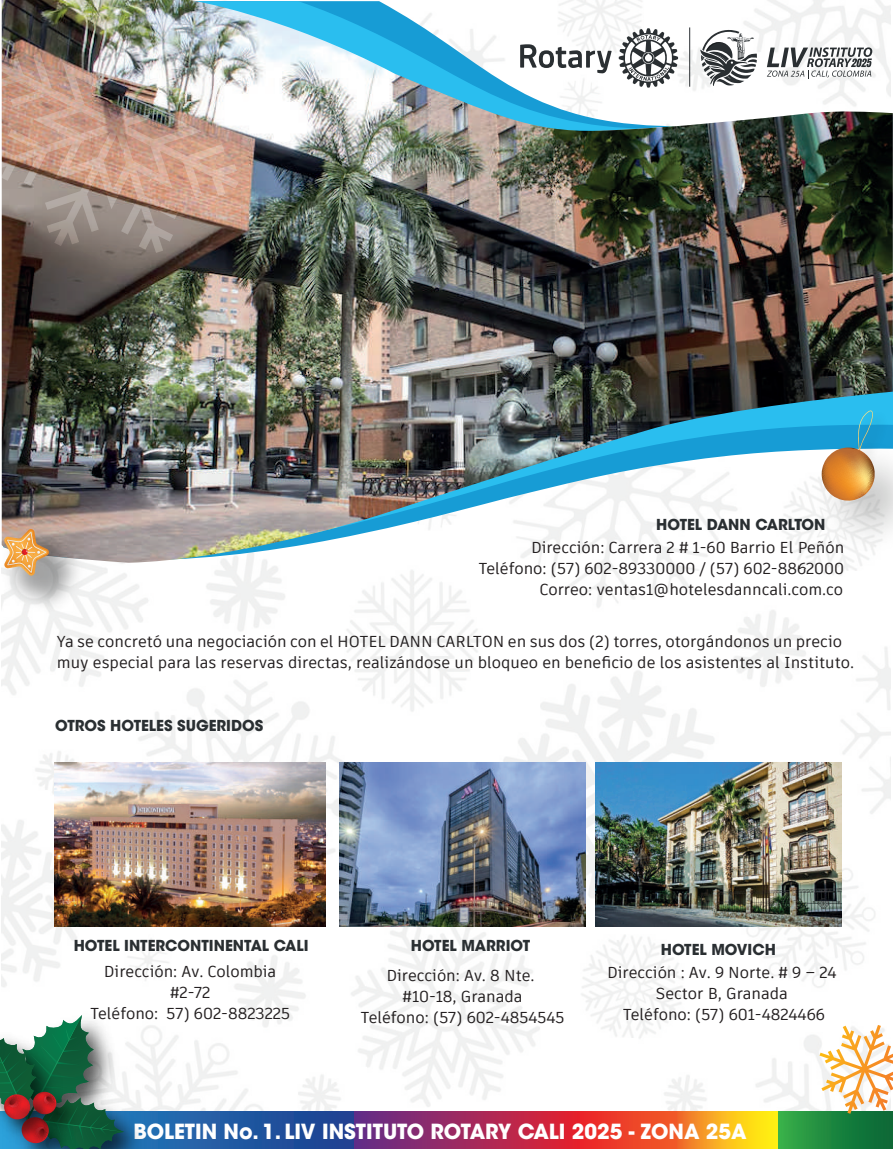
<style>
.page{position:relative;width:893px;height:1149px;background:#fff}
.page>*{position:absolute;margin:0;border:0;box-sizing:border-box;transform-origin:0 0}
.t1{font:700 20.7px "ITC Avant Garde Std";color:#fff}
.t2{font:15.75px/21px "Artifakt Element";color:#231f20;text-align:center}
.t3{font:700 15px "ITC Avant Garde Std";color:#2a2f32}
</style>
<div class="page">
<img style="left:1px;top:564px;width:890px;height:547px">
<svg style="left:157px;top:1111px;width:198px;height:37px;background:#21549f"></svg>
<div style="left:355px;top:1111px;width:225px;height:37px;background:linear-gradient(to right,#602e8b,#e5222e)"></div>
<svg style="left:676px;top:1111px;width:102px;height:37px;background:#f9b71e"></svg>
<div style="left:778px;top:1111px;width:115px;height:37px;background:linear-gradient(to right,#36ad48,#056235)"></div>
<div style="left:580px;top:1111px;width:96px;height:37px;background:linear-gradient(to right,#ea2529,#f15b27)"></div>
<img style="left:2px;top:0;width:891px;height:562px">
<img style="left:54px;top:762px;width:272px;height:164px">
<img style="left:340px;top:762px;width:246px;height:164px">
<img style="left:595px;top:762px;width:246px;height:164px">
<img style="left:1px;top:0;width:245px;height:253px">
<img style="left:1px;top:518px;width:91px;height:101px">
<img style="left:50px;top:531px;width:1px;height:13px">
<img style="left:50px;top:544px;width:11px;height:31px">
<img style="left:6px;top:576px;width:16px;height:7px">
<img style="left:22px;top:558px;width:30px;height:30px">
<svg style="left:3px;top:529px;width:47px;height:47px;background:#d5ac7e"></svg>
<img style="left:7px;top:1002px;width:120px;height:82px">
<img style="left:124px;top:1084px;width:33px;height:64px">
<svg style="left:0;top:1014px;width:124px;height:134px"></svg>
<img style="left:852px;top:404px;width:41px;height:21px">
<img style="left:799px;top:425px;width:94px;height:143px">
<svg style="left:822px;top:410px;width:53px;height:90px;background:#8ba190"></svg>
<svg style="left:819px;top:1024px;width:74px;height:89px"></svg>
<p class="t3" style="left:656px;top:514px;width:171px">HOTEL DANN CARLTON</p>
<p class="t2" style="left:479px;top:537px;width:367px;text-align:right">Dirección: Carrera 2 # 1-60 Barrio El Peñón<br>Teléfono: (57) 602-89330000 / (57) 602-8862000<br>Correo: ventas1@hotelesdanncali.com.co</p>
<p class="t2" style="left:57px;top:630px;width:799px;text-align:left">Ya se concretó una negociación con el HOTEL DANN CARLTON en sus dos (2) torres, otorgándonos un precio muy especial para las reservas directas, realizándose un bloqueo en beneficio de los asistentes al Instituto.</p>
<p class="t3" style="left:55px;top:715px;width:209px">OTROS HOTELES SUGERIDOS</p>
<p class="t3" style="left:74px;top:935px;width:236px">HOTEL INTERCONTINENTAL CALI</p>
<p class="t3" style="left:411px;top:935px;width:121px">HOTEL MARRIOT</p>
<p class="t2" style="left:361px;top:964px;width:205px">Dirección: Av. 8 Nte. #10-18, Granada<br>Teléfono: (57) 602-4854545</p>
<p class="t2" style="left:90px;top:960px;width:201px">Dirección: Av. Colombia #2-72<br>Teléfono: 57) 602-8823225</p>
<p class="t3" style="left:661px;top:939px;width:117px">HOTEL MOVICH</p>
<p class="t2" style="left:607px;top:961px;width:231px">Dirección : Av. 9 Norte. # 9 – 24<br>Sector B, Granada<br>Teléfono: (57) 601-4824466</p>
<h1 class="t1" style="left:133px;top:1117px;width:615px">BOLETIN No. 1. LIV INSTITUTO ROTARY CALI 2025 - ZONA 25A</h1>
</div>
